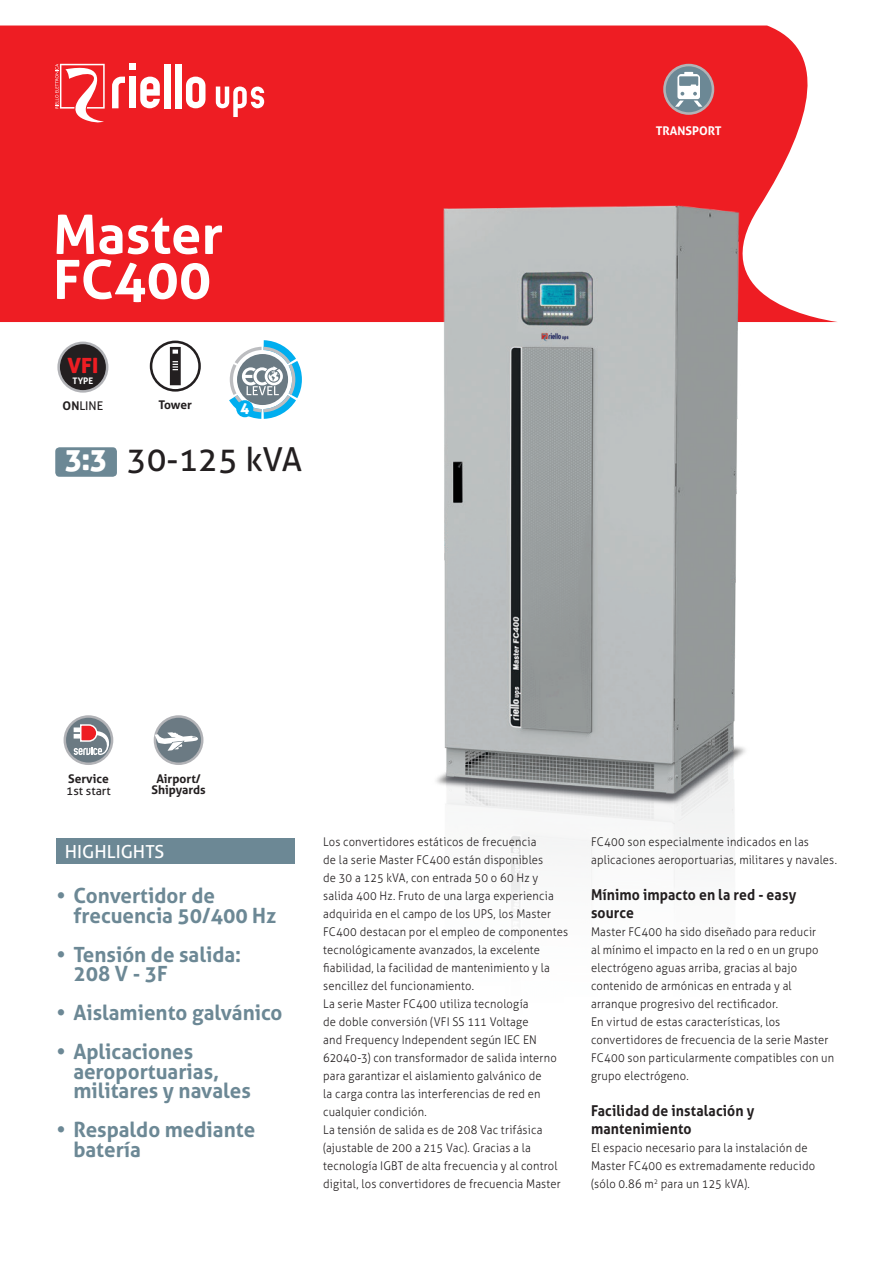
<style>
.page{position:relative;width:893px;height:1263px;background:#fff}
.page>*{position:absolute;margin:0;border:0;box-sizing:border-box;transform-origin:0 0}
.TITOLI_BIG{font:700 54px "Aller";color:#fff}
.TITOLI{font:33px "Aller";color:#231f20}
.TITOLI-2{font:30px "Aller Display";color:#fff}
.testo{font:700 21px/19.5px "Aller";color:#6c8895}
.t1{font:21px "Aller Display";color:#ee1d23}
.TITOLI_BIG-2{font:18px "Aller";color:#fff}
.testo-2{font:700 15px/18px "Aller";letter-spacing:.005em;color:#231f20;scale:.93 1}
.t2{font:15px "Aller Display";color:#fff}
.testo-3{font:300 12px/18px "Aller";letter-spacing:.015em;color:#231f20;scale:.93 1}
.testo-4{font:700 12px/10.5px "Aller";color:#231f20;text-align:center}
.testo-5{font:12px "Aller";color:#231f20}
.testo-6{font:700 12px "Aller";color:#fff}
.t3{font:700 9px "Aller";color:#fff}
.s1{font-weight:700}
</style>
<div class="page">
<div style="left:0;top:26px;width:837px;height:296px;background:#ee1d23"></div>
<svg style="left:216px;top:86px;width:48px;height:31px"></svg>
<svg style="left:112px;top:77px;width:13px;height:31px"></svg>
<div style="left:129px;top:64px;width:7px;height:6px;background:#fff"></div>
<div style="left:129px;top:77px;width:7px;height:31px;background:#fff"></div>
<svg style="left:140px;top:77px;width:20px;height:31px"></svg>
<div style="left:164px;top:64px;width:7px;height:44px;background:#fff"></div>
<div style="left:175px;top:64px;width:7px;height:44px;background:#fff"></div>
<svg style="left:186px;top:77px;width:19px;height:31px"></svg>
<svg style="left:55px;top:63px;width:50px;height:61px"></svg>
<div style="left:55px;top:447px;width:62px;height:30px;background:#6c8895;border-radius:4px"></div>
<svg style="left:57px;top:342px;width:51px;height:51px"></svg>
<div style="left:60px;top:344px;width:46px;height:46px;background:#231f20;border-radius:50%"></div>
<svg style="left:64px;top:715px;width:49px;height:50px"></svg>
<div style="left:66px;top:718px;width:45px;height:44px;background:#6b7a83;border-radius:50%"></div>
<svg style="left:74px;top:723px;width:40px;height:32px"></svg>
<svg style="left:229px;top:340px;width:73px;height:79px"></svg>
<div style="left:236px;top:400px;width:17px;height:17px;background:#00aeef;border-radius:50%"></div>
<svg style="left:150px;top:341px;width:51px;height:51px"></svg>
<svg style="left:663px;top:64px;width:51px;height:51px"></svg>
<div style="left:666px;top:66px;width:46px;height:46px;background:#6c8895;border-radius:50%"></div>
<svg style="left:675px;top:72px;width:27px;height:35px"></svg>
<img style="left:397px;top:168px;width:389px;height:760px">
<div style="left:56px;top:838px;width:238px;height:26px;background:#6c8895"></div>
<svg style="left:154px;top:715px;width:49px;height:50px"></svg>
<div style="left:156px;top:718px;width:45px;height:44px;background:#6b7a83;border-radius:50%"></div>
<svg style="left:155px;top:732px;width:43px;height:19px"></svg>
<p class="TITOLI_BIG" style="left:53px;top:201px;width:171px">Master</p>
<p class="TITOLI_BIG" style="left:53px;top:246px;width:159px">FC400</p>
<p class="t1" style="left:68px;top:352px;width:32px">VFI</p>
<p class="t3" style="left:73px;top:375px;width:22px">TYPE</p>
<p class="testo-5" style="left:63px;top:399px;width:42px"><span class="s1">ON</span>LINE</p>
<p class="testo-4" style="left:159px;top:400px;width:35px">Tower</p>
<p class="t2" style="left:240px;top:398px;width:11px">4</p>
<p class="TITOLI-2" style="left:65px;top:440px;width:43px">3:3</p>
<p class="TITOLI" style="left:127px;top:439px;width:177px">30-125 kVA</p>
<p class="testo-6" style="left:656px;top:123px;width:67px">TRANSPORT</p>
<p class="testo-4" style="left:68px;top:774px;width:42px">Service</p>
<p class="testo-5" style="left:66px;top:784px;width:46px">1st start</p>
<p class="testo-4" style="left:151px;top:774px;width:56px">Airport/<br>Shipyards</p>
<p class="TITOLI_BIG-2" style="left:65px;top:840px;width:101px">HIGHLIGHTS</p>
<p class="testo" style="left:73px;top:886px;width:204px;text-indent:-17px">• Convertidor de frecuencia 50/400 Hz</p>
<p class="testo" style="left:56px;top:944px;width:186px">• Tensión de salida:</p>
<p class="testo" style="left:73px;top:964px;width:96px">208 V - 3F</p>
<p class="testo" style="left:56px;top:1003px;width:228px">• Aislamiento galvánico</p>
<p class="testo" style="left:73px;top:1042px;width:179px;text-indent:-17px">• Aplicaciones aeroportuarias, militares y navales</p>
<p class="testo" style="left:73px;top:1120px;width:183px;text-indent:-17px">• Respaldo mediante batería</p>
<p class="testo-3" style="left:323px;top:833px;width:265px">Los convertidores estáticos de frecuencia<br>de la serie Master FC400 están disponibles<br>de 30 a 125 kVA, con entrada 50 o 60 Hz y salida 400 Hz. Fruto de una larga experiencia adquirida en el campo de los UPS, los Master FC400 destacan por el empleo de componentes tecnológicamente avanzados, la excelente fiabilidad, la facilidad de mantenimiento y la sencillez del funcionamiento.</p>
<p class="testo-3" style="left:323px;top:995px;width:253px">La serie Master FC400 utiliza tecnología<br>de doble conversión (VFI SS 111 Voltage<br>and Frequency Independent según IEC EN 62040-3) con transformador de salida interno para garantizar el aislamiento galvánico de<br>la carga contra las interferencias de red en cualquier condición.</p>
<p class="testo-3" style="left:323px;top:1121px;width:257px">La tensión de salida es de 208 Vac trifásica (ajustable de 200 a 215 Vac). Gracias a la tecnología IGBT de alta frecuencia y al control digital, los convertidores de frecuencia Master</p>
<p class="testo-3" style="left:591px;top:833px;width:266px">FC400 son especialmente indicados en las aplicaciones aeroportuarias, militares y navales.</p>
<p class="testo-2" style="left:591px;top:886px;width:222px">Mínimo impacto en la red - easy source</p>
<p class="testo-3" style="left:591px;top:923px;width:246px">Master FC400 ha sido diseñado para reducir al mínimo el impacto en la red o en un grupo electrógeno aguas arriba, gracias al bajo contenido de armónicas en entrada y al arranque progresivo del rectificador.</p>
<p class="testo-3" style="left:591px;top:1013px;width:263px">En virtud de estas características, los convertidores de frecuencia de la serie Master FC400 son particularmente compatibles con un grupo electrógeno.</p>
<p class="testo-2" style="left:591px;top:1102px;width:177px">Facilidad de instalación y mantenimiento</p>
<p class="testo-3" style="left:591px;top:1139px;width:243px">El espacio necesario para la instalación de<br>Master FC400 es extremadamente reducido (sólo 0.86 m<sup>2</sup> para un 125 kVA).</p>
</div>
